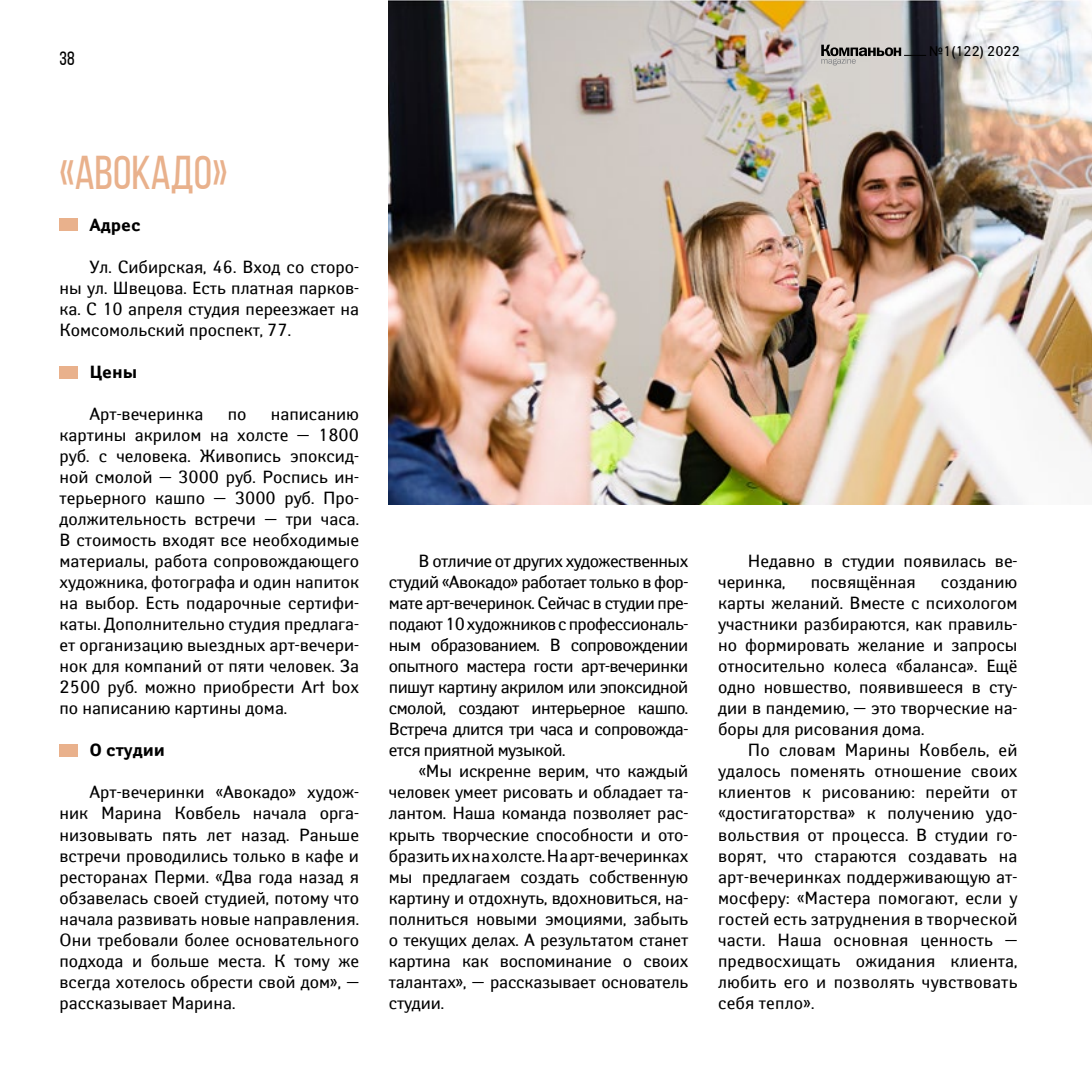
<style>
.page{position:relative;width:1092px;height:1092px;background:#fff}
.page>*{position:absolute;margin:0;border:0;box-sizing:border-box;transform-origin:0 0}
.t1{font:47.25px "Bebas Neue";color:#e9b18c}
.t2{font:19.25px "Bebas Neue";color:#000}
.t3{font:17.5px/21px "Yanus C";color:#000;text-align:justify}
.t4{font:700 17.5px "Yanus C";color:#000}
.t5{font:14px "Yanus";color:#000}
</style>
<div class="page">
<img style="left:389px;top:0;width:702px;height:504px">
<svg style="left:821px;top:45px;width:105px;height:20px;background:#868584"></svg>
<div style="left:60px;top:219px;width:18px;height:12px;background:#e9b18c"></div>
<div style="left:60px;top:366px;width:18px;height:12px;background:#e9b18c"></div>
<div style="left:60px;top:744px;width:18px;height:12px;background:#e9b18c"></div>
<p class="t2" style="left:60px;top:48px;width:16px">38</p>
<p class="t5" style="left:928px;top:42px;width:93px">№1(122) 2022</p>
<h1 class="t1" style="left:60px;top:147px;width:169px">«АВОКАДО»</h1>
<p class="t4" style="left:89px;top:215px;width:53px">Адрес</p>
<p class="t3" style="left:60px;top:256px;width:301px;text-indent:30px">Ул. Сибирская, 46. Вход со сторо&shy;ны ул. Швецова. Есть платная парков&shy;ка. С 10 апреля студия переезжает на Комсомольский проспект, 77.</p>
<p class="t4" style="left:89px;top:362px;width:49px">Цены</p>
<p class="t3" style="left:89px;top:403px;width:116px">Арт-вечеринка</p>
<p class="t3" style="left:228px;top:403px;width:20px">по</p>
<p class="t3" style="left:60px;top:403px;width:301px;text-indent:211px">написанию картины акрилом на холсте — 1800 руб. с человека. Живопись эпоксид&shy;ной смолой — 3000 руб. Роспись ин&shy;терьерного кашпо — 3000 руб. Про&shy;должительность встречи — три часа.<br>В стоимость входят все необходимые материалы, работа сопровождающего художника, фотографа и один напиток на выбор. Есть подарочные сертифи&shy;каты. Дополнительно студия предлага&shy;ет организацию выездных арт-вечери&shy;нок для компаний от пяти человек. За 2500 руб. можно приобрести Art box по написанию картины дома.</p>
<p class="t4" style="left:89px;top:740px;width:77px">О студии</p>
<p class="t3" style="left:60px;top:781px;width:301px;text-indent:30px">Арт-вечеринки «Авокадо» худож&shy;ник Марина Ковбель начала орга&shy;низовывать пять лет назад. Раньше встречи проводились только в кафе и ресторанах Перми. «Два года назад я обзавелась своей студией, потому что начала развивать новые направления.<br>Они требовали более основательного подхода и больше места. К тому же всегда хотелось обрести свой дом», — рассказывает Марина.</p>
<p class="t3" style="left:389px;top:550px;width:301px;text-indent:30px">В отличие от других художественных студий «Авокадо» работает только в фор&shy;мате арт-вечеринок. Сейчас в студии пре&shy;подают 10 художников спрофессиональ&shy;ным образованием. В сопровождении опытного мастера гости арт-вечеринки пишут картину акрилом или эпоксидной смолой, создают интерьерное кашпо.<br>Встреча длится три часа и сопровожда&shy;ется приятной музыкой.</p>
<p class="t3" style="left:389px;top:760px;width:301px;text-indent:30px">«Мы искренне верим, что каждый человек умеет рисовать и обладает та&shy;лантом. Наша команда позволяет рас&shy;крыть творческие способности и ото&shy;бразить их на холсте. На арт-вечеринках мы предлагаем создать собственную картину и отдохнуть, вдохновиться, на&shy;полниться новыми эмоциями, забыть о текущих делах. А результатом станет картина как воспоминание о своих талантах», — рассказывает основатель студии.</p>
<p class="t3" style="left:718px;top:550px;width:301px;text-indent:30px">Недавно в студии появилась ве&shy;черинка,</p>
<p class="t3" style="left:810px;top:571px;width:107px">посвящённая</p>
<p class="t3" style="left:718px;top:571px;width:301px;text-indent:223px">созданию карты желаний. Вместе с психологом участники разбираются, как правиль&shy;но формировать желание и запросы относительно колеса «баланса». Ещё одно новшество, появившееся в сту&shy;дии в пандемию, — это творческие на&shy;боры для рисования дома.</p>
<p class="t3" style="left:718px;top:739px;width:301px;text-indent:30px">По словам Марины Ковбель, ей удалось поменять отношение своих клиентов к рисованию: перейти от «достигаторства» к получению удо&shy;вольствия от процесса. В студии го&shy;ворят, что стараются создавать на арт-вечеринках поддерживающую ат&shy;мосферу: «Мастера помогают, если у гостей есть затруднения в творческой части. Наша основная ценность — предвосхищать ожидания клиента, любить его и позволять чувствовать себя тепло».</p>
</div>
